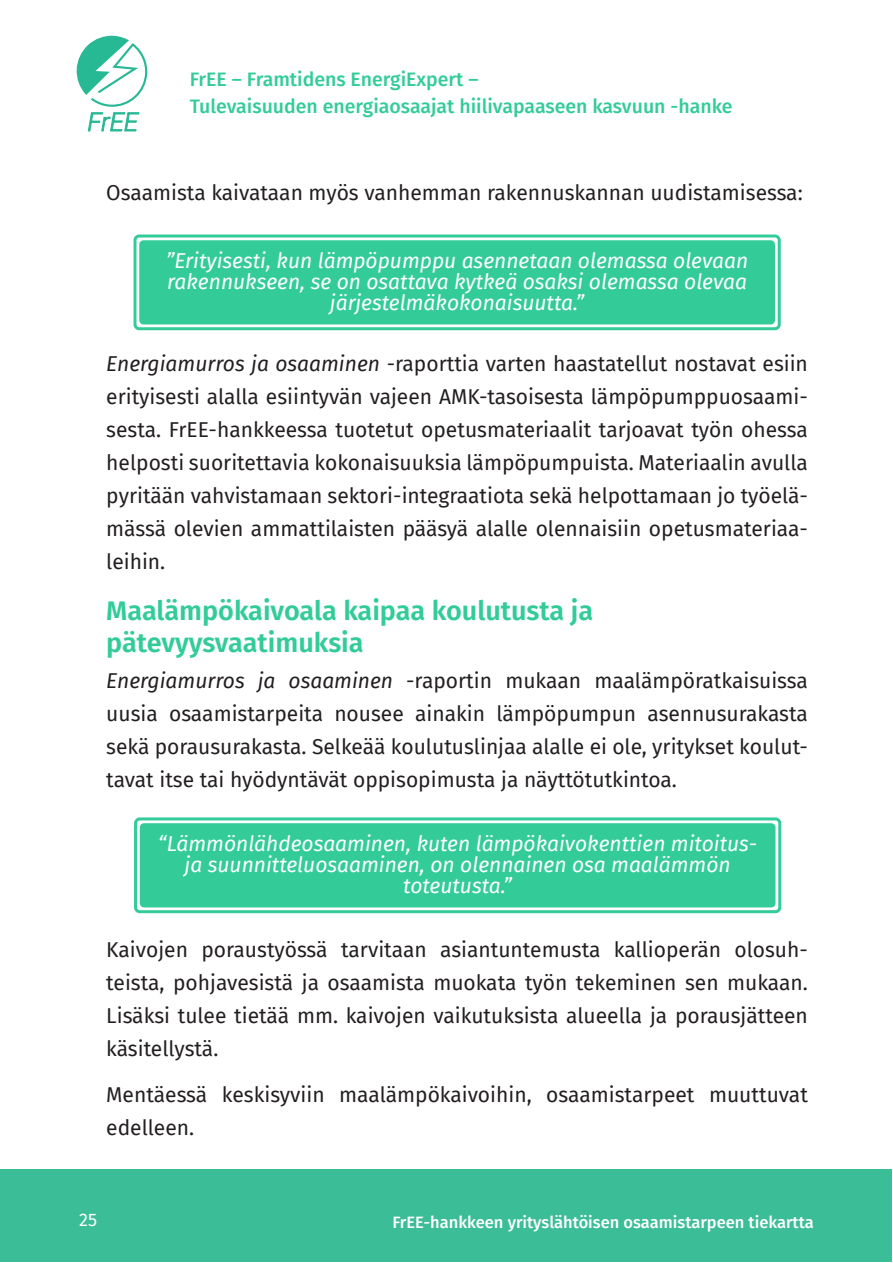
<style>
.page{position:relative;width:893px;height:1263px;background:#fff}
.page>*{position:absolute;margin:0;border:0;box-sizing:border-box;transform-origin:0 0}
.Väliotsikko{font:600 27px/32.4px "Fira Sans";color:#3c9}
.Tekstikappale{font:21px/33px "Fira Sans";color:#231f20;text-align:justify}
.Lainausruutu_vihreä{font:italic 21px/21px "Fira Sans";color:#fff;text-align:center}
.t1{font:500 19.5px/26.2px "Fira Sans";color:#3c9}
.t2{font:18px "Fira Sans";color:#fff}
.t3{font:500 16.5px "Fira Sans";color:#fff}
.s1{font-style:italic}
</style>
<div class="page">
<div style="left:0;top:1169px;width:892px;height:93px;background:#3bbd98"></div>
<svg style="left:77px;top:36px;width:70px;height:95px"></svg>
<div style="left:139px;top:240px;width:636px;height:84px;background:#3c9;border-radius:4px"></div>
<div style="left:133px;top:234px;width:648px;height:96px;border:3px solid #3c9;border-radius:4px"></div>
<div style="left:140px;top:823px;width:635px;height:84px;background:#3c9;border-radius:4px"></div>
<div style="left:134px;top:817px;width:647px;height:96px;border:3px solid #3c9;border-radius:4px"></div>
<p class="t1" style="left:190px;top:65px;width:544px">FrEE – Framtidens EnergiExpert –<br>Tulevaisuuden energiaosaajat hiilivapaaseen kasvuun -hanke</p>
<p class="Tekstikappale" style="left:106px;top:176px;width:698px">Osaamista kaivataan myös vanhemman rakennuskannan uudistamisessa:</p>
<p class="Lainausruutu_vihreä" style="left:166px;top:250px;width:584px">”Erityisesti, kun lämpöpumppu asennetaan olemassa olevaan rakennukseen, se on osattava kytkeä osaksi olemassa olevaa järjestelmäkokonaisuutta.”</p>
<p class="Tekstikappale" style="left:106px;top:346px;width:703px"><span class="s1">Energiamurros ja osaaminen</span> -raporttia varten haastatellut nostavat esiin erityisesti alalla esiintyvän vajeen AMK-tasoisesta lämpöpumppuosaami&shy;sesta. FrEE-hankkeessa tuotetut opetusmateriaalit tarjoavat työn ohessa helposti suoritettavia kokonaisuuksia lämpöpumpuista. Materiaalin avulla pyritään vahvistamaan sektori-integraatiota sekä helpottamaan jo työelä&shy;mässä olevien ammattilaisten pääsyä alalle olennaisiin opetusmateriaa&shy;leihin.</p>
<h2 class="Väliotsikko" style="left:106px;top:593px;width:488px">Maalämpökaivoala kaipaa koulutusta ja pätevyysvaatimuksia</h2>
<p class="Tekstikappale" style="left:106px;top:663px;width:703px"><span class="s1">Energiamurros ja osaaminen</span> -raportin mukaan maalämpöratkaisuissa uusia osaamistarpeita nousee ainakin lämpöpumpun asennusurakasta sekä porausurakasta. Selkeää koulutuslinjaa alalle ei ole, yritykset koulut&shy;tavat itse tai hyödyntävät oppisopimusta ja näyttötutkintoa.</p>
<p class="Lainausruutu_vihreä" style="left:158px;top:833px;width:600px">“Lämmönlähdeosaaminen, kuten lämpökaivokenttien mitoitus&shy;ja suunnitteluosaaminen, on olennainen osa maalämmön toteutusta.”</p>
<p class="Tekstikappale" style="left:106px;top:933px;width:703px">Kaivojen poraustyössä tarvitaan asiantuntemusta kallioperän olosuh&shy;teista, pohjavesistä ja osaamista muokata työn tekeminen sen mukaan.<br>Lisäksi tulee tietää mm. kaivojen vaikutuksista alueella ja porausjätteen käsitellystä.</p>
<p class="Tekstikappale" style="left:106px;top:1077px;width:703px">Mentäessä keskisyviin maalämpökaivoihin, osaamistarpeet muuttuvat edelleen.</p>
<p class="t2" style="left:79px;top:1206px;width:19px">25</p>
<p class="t3" style="left:392px;top:1209px;width:423px">FrEE-hankkeen yrityslähtöisen osaamistarpeen tiekartta</p>
</div>
